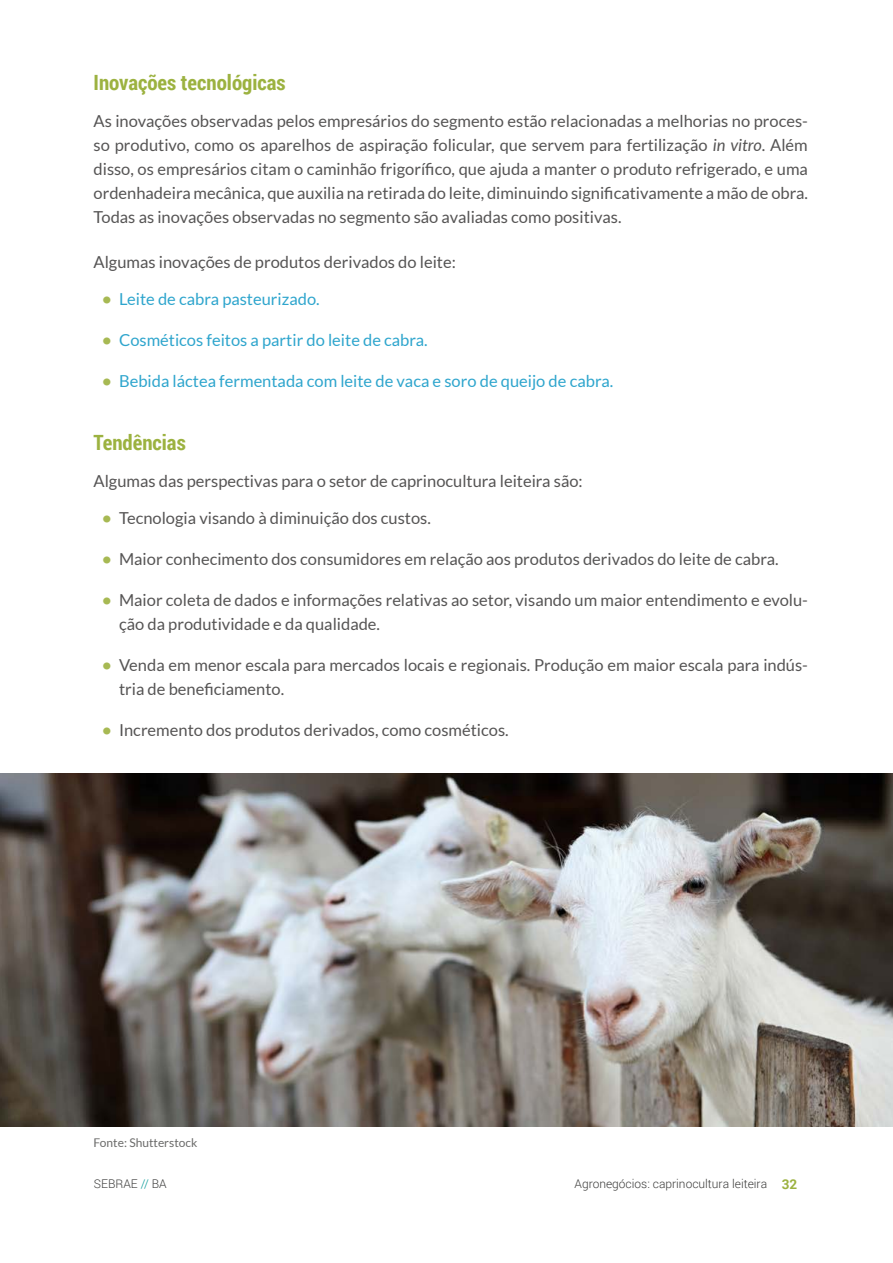
<style>
.page{position:relative;width:893px;height:1263px;background:#fff}
.page>*{position:absolute;margin:0;border:0;box-sizing:border-box;transform-origin:0 0}
.t1{font:700 21px "Roboto Condensed";color:#9cb240}
.t2{font:16.5px/24px "Lato";color:#555454}
.t3{font:16.5px "Lato";color:#2ea5cd}
.t4{font:300 12px "Roboto";color:#3c3c3b}
.t5{font:12px "Lato";color:#6b6b6a}
.s1{font-style:italic}
.s2{font-weight:700;color:#a7b953}
.s3{color:#009996}
.s4{font-weight:700;font-size:13.5px;color:#9cb240}
</style>
<div class="page">
<img style="left:0;top:773px;width:893px;height:353px">
<p class="t1" style="left:94px;top:68px;width:194px">Inovações tecnológicas</p>
<p class="t2" style="left:94px;top:109px;width:716px;text-align:justify">As inovações observadas pelos empresários do segmento estão relacionadas a melhorias no proces&shy;so produtivo, como os aparelhos de aspiração folicular, que servem para fertilização <span class="s1">in vitro</span>. Além disso, os empresários citam o caminhão frigorífico, que ajuda a manter o produto refrigerado, e uma ordenhadeira mecânica, que auxilia na retirada do leite, diminuindo significativamente a mão de obra.<br>Todas as inovações observadas no segmento são avaliadas como positivas.</p>
<p class="t2" style="left:94px;top:250px;width:364px">Algumas inovações de produtos derivados do leite:</p>
<p class="t3" style="left:102px;top:290px;width:219px"><span class="s2">•</span> Leite de cabra pasteurizado.</p>
<p class="t3" style="left:102px;top:331px;width:327px"><span class="s2">•</span> Cosméticos feitos a partir do leite de cabra.</p>
<p class="t3" style="left:102px;top:372px;width:513px"><span class="s2">•</span> Bebida láctea fermentada com leite de vaca e soro de queijo de cabra.</p>
<p class="t1" style="left:94px;top:428px;width:94px">Tendências</p>
<p class="t2" style="left:94px;top:469px;width:491px">Algumas das perspectivas para o setor de caprinocultura leiteira são:</p>
<p class="t2" style="left:102px;top:506px;width:330px"><span class="s2">•</span> Tecnologia visando à diminuição dos custos.</p>
<p class="t2" style="left:102px;top:547px;width:678px"><span class="s2">•</span> Maior conhecimento dos consumidores em relação aos produtos derivados do leite de cabra.</p>
<p class="t2" style="left:119px;top:588px;width:690px;text-indent:-17px"><span class="s2">•</span> Maior coleta de dados e informações relativas ao setor, visando um maior entendimento e evolu&shy;ção da produtividade e da qualidade.</p>
<p class="t2" style="left:119px;top:653px;width:690px;text-indent:-17px"><span class="s2">•</span> Venda em menor escala para mercados locais e regionais. Produção em maior escala para indús&shy;tria de beneficiamento.</p>
<p class="t2" style="left:102px;top:718px;width:408px"><span class="s2">•</span> Incremento dos produtos derivados, como cosméticos.</p>
<p class="t5" style="left:94px;top:1136px;width:105px">Fonte: Shutterstock</p>
<p class="t4" style="left:94px;top:1175px;width:74px">SEBRAE <span class="s3">//</span> BA</p>
<p class="t4" style="left:575px;top:1175px;width:224px">Agronegócios: caprinocultura leiteira <span class="s4">32</span></p>
</div>
